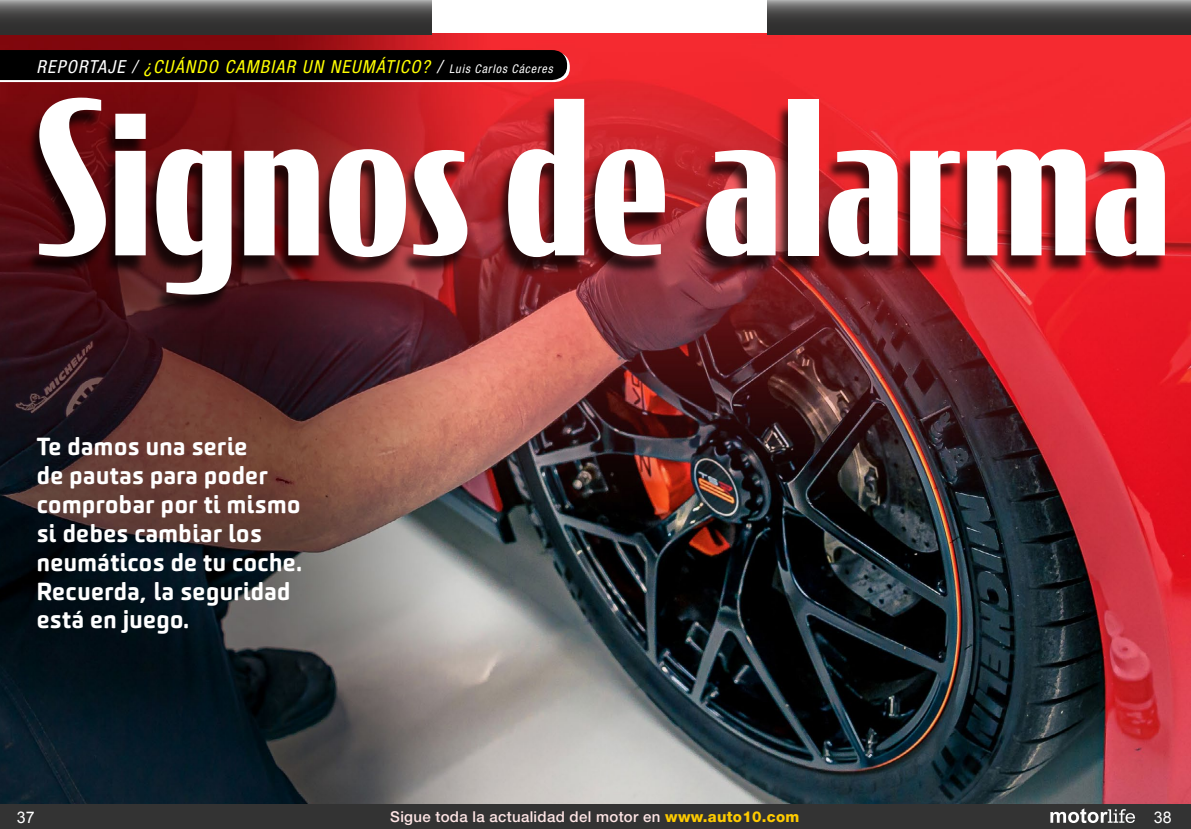
<style>
.page{position:relative;width:1191px;height:829px;background:#fff}
.page>*{position:absolute;margin:0;border:0;box-sizing:border-box;transform-origin:0 0}
.t1{font:700 211.8px "Condor Comp";letter-spacing:.01em;color:#fff}
.Normal__Web{font:900 24px/28.8px "Sommet Rounded";letter-spacing:.02em;color:#fff}
.t2{font:italic condensed 18px "Helvetica Neue LT Std";letter-spacing:.075em;color:#ff0}
.t3{font:16px "Arial";color:#fff}
.Texto_Gen{font:500 15px "Helvetica Neue LT Std";letter-spacing:.02em;color:#ffe6e6}
.s1{color:#fff}
.s2{font-size:12px;color:#fff}
.s3{font-weight:800;color:#fecb00}
</style>
<div class="page">
<img style="left:0;top:34px;width:1191px;height:770px">
<div style="left:0;top:804px;width:1191px;height:24px;background:#333"></div>
<svg style="left:1050px;top:808px;width:85px;height:14px"></svg>
<svg style="left:0;top:0;width:431px;height:35px;background:#4d4c4c"></svg>
<svg style="left:768px;top:0;width:423px;height:35px;background:#4d4c4c"></svg>
<div style="left:26px;top:102px;width:1140px;height:212px;background:#000;opacity:.75"></div>
<svg style="left:0;top:50px;width:570px;height:32px;background:#111010"></svg>
<p class="t2" style="left:36px;top:56px;width:518px"><span class="s1">REPORTAJE /</span> ¿CUÁNDO CAMBIAR UN NEUMÁTICO? <span class="s1">/</span> <span class="s2">Luis Carlos Cáceres</span></p>
<p class="t1" style="left:37px;top:47px;width:1134px">Signos de alarma</p>
<p class="Normal__Web" style="left:37px;top:431px;width:266px">Te damos una serie<br>de pautas para poder comprobar por ti mismo si debes cambiar los neumáticos de tu coche.<br>Recuerda, la seguridad está en juego.</p>
<p class="t3" style="left:17px;top:806px;width:19px">37</p>
<p class="Texto_Gen" style="left:390px;top:807px;width:411px">Sigue toda la actualidad del motor en <span class="s3">www.auto10.com</span></p>
<p class="t3" style="left:1153px;top:806px;width:19px">38</p>
</div>
